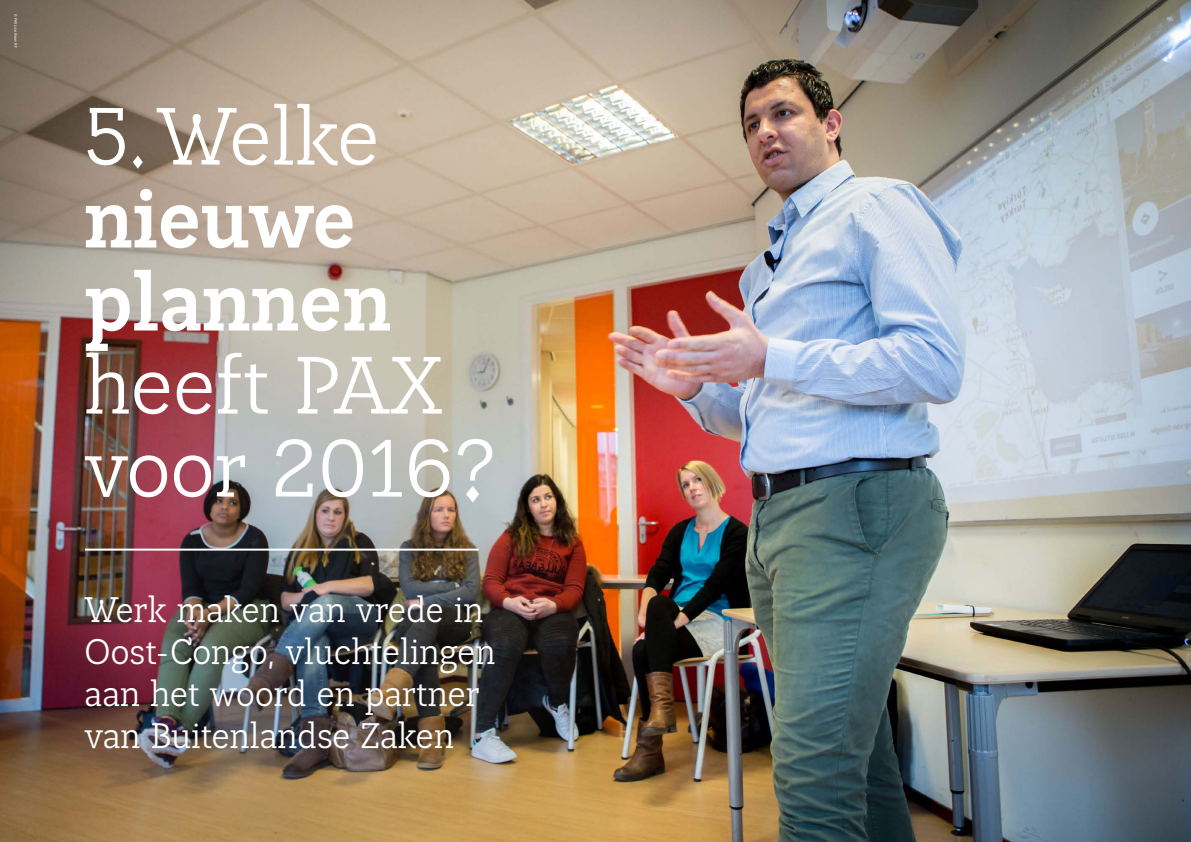
<style>
.page{position:relative;width:1191px;height:842px;background:#fff}
.page>*{position:absolute;margin:0;border:0;box-sizing:border-box;transform-origin:0 0}
.t1{font:82px/83px "Lean OFY";color:#fff}
.t2{font:700 82px/83px "Lean OFY";color:#fff}
.t3{font:36px/42px "Lean OFY";color:#fff}
.t4{font:3.5px "Arial";color:#fff}
</style>
<div class="page">
<img style="left:0;top:0;width:1191px;height:842px">
<img style="left:2px;top:323px;width:615px;height:519px">
<hr style="left:85px;top:549px;width:393px;height:2px;background:#fff">
<svg style="left:133px;top:156px;width:10px;height:13px"></svg>
<div style="left:458px;top:439px;width:34px;height:63px;background:#bdc3c2"></div>
<p class="t4" style="left:18px;top:14px;width:35px;rotate:90deg">© PAX Lize Kraan RF</p>
<h1 class="t1" style="left:84px;top:96px;width:297px">5 Welke</h1>
<h1 class="t2" style="left:84px;top:178px;width:309px">nieuwe plannen</h1>
<h1 class="t1" style="left:84px;top:345px;width:371px">heeft PAX voor 2016</h1>
<p class="t3" style="left:85px;top:589px;width:412px">Werk maken van vrede in<br>Oost-Congo, vluchtelingen aan het woord en partner van Buitenlandse Zaken</p>
</div>
